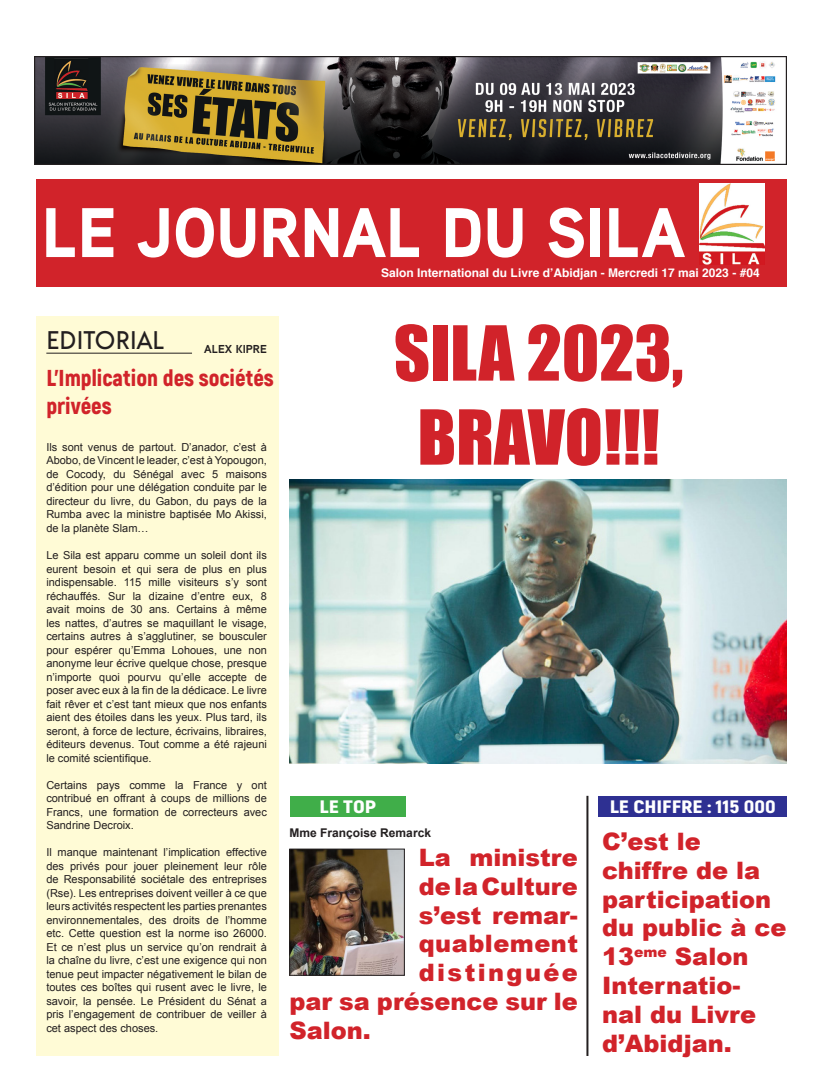
<style>
.page{position:relative;width:823px;height:1092px;background:#fff}
.page>*{position:absolute;margin:0;border:0;box-sizing:border-box;transform-origin:0 0}
.t1{font:70px/84px "Impact";color:#d1232a;text-align:center}
.t2{font:900 70px "Aaux Next";color:#fff;scale:.93 1}
.t3{font:500 25.5px "Acre";color:#231f20}
.t4{font:900 24px/28.8px "Arial";color:#d1232a}
.t5{font:900 24px "Arial";letter-spacing:.02em;color:#d1232a}
.t6{font:900 24px "Arial";letter-spacing:.1em;color:#d1232a}
.t7{font:900 23px/27.6px "Akrobat";color:#d1232a}
.t8{font:900 18px "Akrobat";color:#fff;scale:1.21 1}
.t9{font:700 12px "Helvetica";color:#fff}
.t10{font:700 12px "Arial";color:#231f20}
.t11{font:700 11.5px "Aaux Next";color:#231f20}
.t12{font:11px/13.5px "Arial";color:#231f20;text-align:justify}
</style>
<div class="page">
<img style="left:35px;top:57px;width:751px;height:107px">
<div style="left:36px;top:316px;width:242px;height:739px;background:#fffbd6"></div>
<hr style="left:46px;top:353px;width:146px;height:1px;background:#231f20">
<div style="left:36px;top:179px;width:750px;height:107px;background:#d1232a"></div>
<img style="left:699px;top:184px;width:65px;height:80px">
<img style="left:289px;top:479px;width:497px;height:284px">
<div style="left:290px;top:795px;width:115px;height:21px;background:#40ae49"></div>
<img style="left:291px;top:850px;width:111px;height:123px">
<div style="left:289px;top:848px;width:115px;height:127px;border:1px solid #231f20"></div>
<div style="left:598px;top:795px;width:188px;height:21px;background:#2e3092"></div>
<hr style="left:586px;top:795px;width:2px;height:260px;background:#231f20">
<h1 class="t2" style="left:42px;top:182px;width:692px">LE JOURNAL DU SILA</h1>
<p class="t9" style="left:381px;top:263px;width:380px">Salon International du Livre d’Abidjan - Mercredi 17 mai 2023 - #04</p>
<h2 class="t3" style="left:46px;top:322px;width:119px">EDITORIAL</h2>
<p class="t11" style="left:204px;top:341px;width:64px">ALEX KIPRE</p>
<h3 class="t7" style="left:46px;top:364px;width:229px">L’Implication des sociétés privées</h3>
<p class="t12" style="left:46px;top:440px;width:222px">Ils sont venus de partout. D’anador, c’est à Abobo, de Vincent le leader, c’est à Yopougon, de Cocody, du Sénégal avec 5 maisons d’édition pour une délégation conduite par le directeur du livre, du Gabon, du pays de la Rumba avec la ministre baptisée Mo Akissi, de la planète Slam…</p>
<p class="t12" style="left:46px;top:548px;width:222px">Le Sila est apparu comme un soleil dont ils eurent besoin et qui sera de plus en plus indispensable. 115 mille visiteurs s’y sont réchauffés. Sur la dizaine d’entre eux, 8 avait moins de 30 ans. Certains à même les nattes, d’autres se maquillant le visage, certains autres à s’agglutiner, se bousculer pour espérer qu’Emma Lohoues, une non anonyme leur écrive quelque chose, presque n’importe quoi pourvu qu’elle accepte de poser avec eux à la fin de la dédicace. Le livre fait rêver et c’est tant mieux que nos enfants aient des étoiles dans les yeux. Plus tard, ils seront, à force de lecture, écrivains, libraires, éditeurs devenus. Tout comme a été rajeuni le comité scientifique.</p>
<p class="t12" style="left:46px;top:778px;width:222px">Certains pays comme la France y ont contribué en offrant à coups de millions de Francs, une formation de correcteurs avec Sandrine Decroix.</p>
<p class="t12" style="left:46px;top:845px;width:222px">Il manque maintenant l’implication effective des privés pour jouer pleinement leur rôle de Responsabilité sociétale des entreprises (Rse). Les entreprises doivent veiller à ce que leurs activités respectent les parties prenantes environnementales, des droits de l’homme etc. Cette question est la norme iso 26000.<br>Et ce n’est plus un service qu’on rendrait à la chaîne du livre, c’est une exigence qui non tenue peut impacter négativement le bilan de toutes ces boîtes qui rusent avec le livre, le savoir, la pensée. Le Président du Sénat a pris l’engagement de contribuer de veiller à cet aspect des choses.</p>
<h1 class="t1" style="left:393px;top:309px;width:291px">SILA 2023,<br>BRAVO!!!</h1>
<h3 class="t8" style="left:319px;top:794px;width:48px">LE TOP</h3>
<p class="t10" style="left:289px;top:824px;width:143px">Mme Françoise Remarck</p>
<h3 class="t4" style="left:418px;top:843px;width:160px">La ministre</h3>
<h3 class="t4" style="left:418px;top:872px;width:160px">de la Culture</h3>
<h3 class="t4" style="left:418px;top:900px;width:160px">s’est remar-</h3>
<h3 class="t5" style="left:418px;top:930px;width:161px">quablement</h3>
<h3 class="t6" style="left:418px;top:959px;width:160px">distinguée</h3>
<h3 class="t4" style="left:289px;top:987px;width:290px">par sa présence sur le</h3>
<h3 class="t4" style="left:289px;top:1016px;width:83px">Salon.</h3>
<h3 class="t8" style="left:609px;top:794px;width:138px">LE CHIFFRE : 115 000</h3>
<h3 class="t4" style="left:602px;top:827px;width:186px">C’est le chiffre de la participation du public à ce<br>13<sup>eme</sup> Salon<br>Internatio&shy;nal du Livre d’Abidjan.</h3>
</div>
